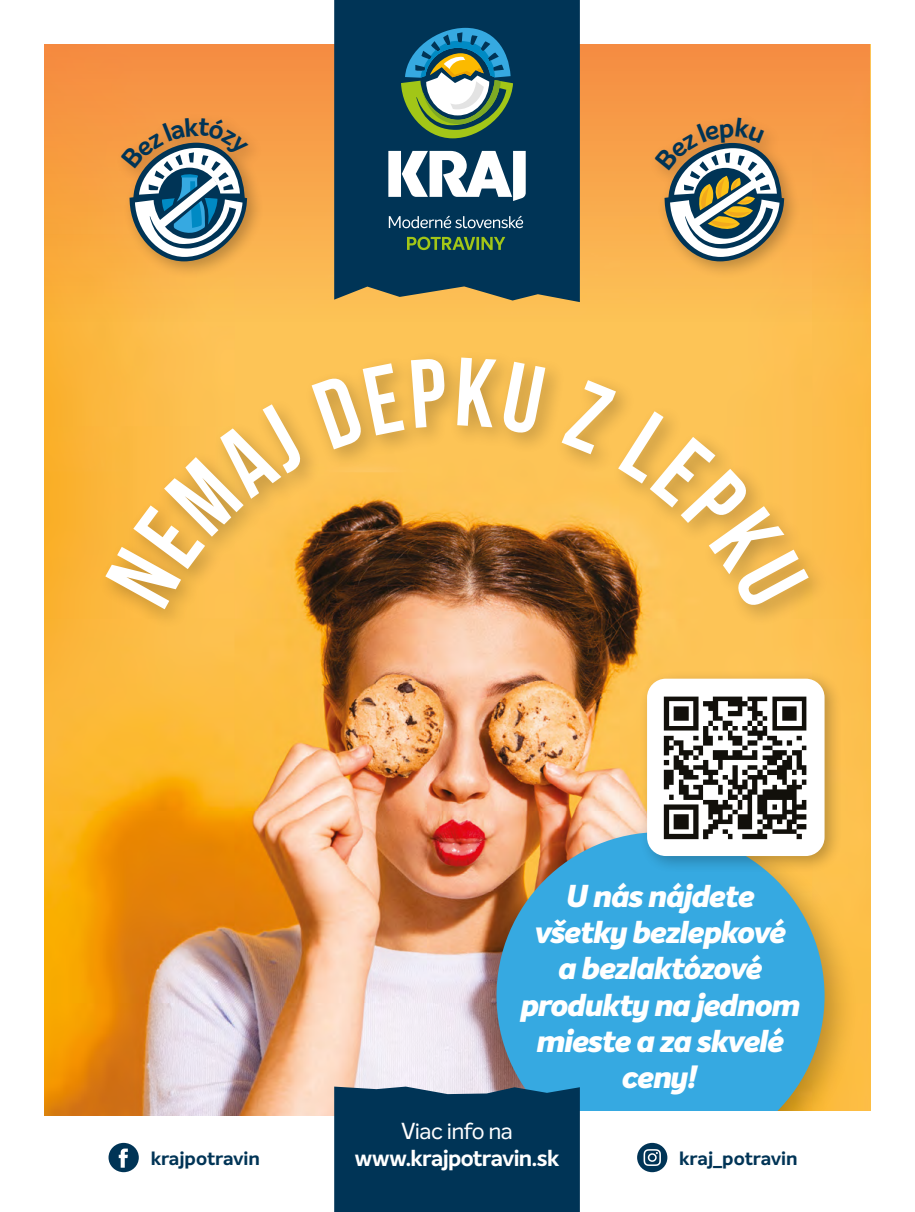
<style>
.page{position:relative;width:915px;height:1212px;background:#fff}
.page>*{position:absolute;margin:0;border:0;box-sizing:border-box;transform-origin:0 0}
.t1{font:italic 800 31.05px/36.2px "Intelo";letter-spacing:-.025em;color:#fff;text-align:center}
.t2{font:700 22.65px "Intelo Alt";letter-spacing:-.025em;color:#fff}
.t3{font:22.65px "Intelo Alt";letter-spacing:-.03em;color:#fff}
.t4{font:700 18.9px "Intelo Alt";color:#003456}
</style>
<div class="page">
<img style="left:44px;top:44px;width:826px;height:1072px">
<svg style="left:44px;top:44px;width:825px;height:280px;background:#f4a449"></svg>
<div style="left:97px;top:348px;width:732px;height:282px;background:#000;opacity:.25"></div>
<svg style="left:105px;top:357px;width:703px;height:252px;background:#e1b05c"></svg>
<div style="left:114px;top:110px;width:151px;height:169px;background:#000;opacity:.25"></div>
<div style="left:648px;top:111px;width:154px;height:168px;background:#000;opacity:.25"></div>
<div style="left:334px;top:0;width:245px;height:302px;background:#003456"></div>
<svg style="left:407px;top:237px;width:98px;height:13px"></svg>
<svg style="left:388px;top:216px;width:135px;height:12px;background:#496e86"></svg>
<svg style="left:388px;top:151px;width:137px;height:50px"></svg>
<svg style="left:401px;top:28px;width:112px;height:110px;background:#578677"></svg>
<div style="left:481px;top:817px;width:377px;height:377px;background:#000;opacity:.25"></div>
<div style="left:496px;top:832px;width:328px;height:328px;background:#36a9e1;border-radius:50%"></div>
<svg style="left:108px;top:1143px;width:31px;height:29px"></svg>
<div style="left:528px;top:1112px;width:386px;height:100px;background:#fff"></div>
<div style="left:334px;top:1086px;width:245px;height:126px;background:#003456"></div>
<svg style="left:637px;top:1143px;width:30px;height:29px"></svg>
<div style="left:638px;top:670px;width:204px;height:204px;background:#000;opacity:.25"></div>
<div style="left:646px;top:679px;width:178px;height:177px;background:#fff;border-radius:19px"></div>
<img style="left:663px;top:696px;width:144px;height:144px">
<svg style="left:121px;top:117px;width:127px;height:144px"></svg>
<svg style="left:654px;top:118px;width:130px;height:143px"></svg>
<p class="t4" style="left:151px;top:1146px;width:111px">krajpotravin</p>
<p class="t1" style="left:520px;top:879px;width:281px">U nás nájdete všetky bezlepkové<br>a bezlaktózové produkty na jednom mieste a za skvelé ceny!</p>
<p class="t3" style="left:401px;top:1117px;width:113px">Viac info na</p>
<p class="t2" style="left:355px;top:1144px;width:206px">www.krajpotravin.sk</p>
<p class="t4" style="left:679px;top:1146px;width:120px">kraj_potravin</p>
</div>
